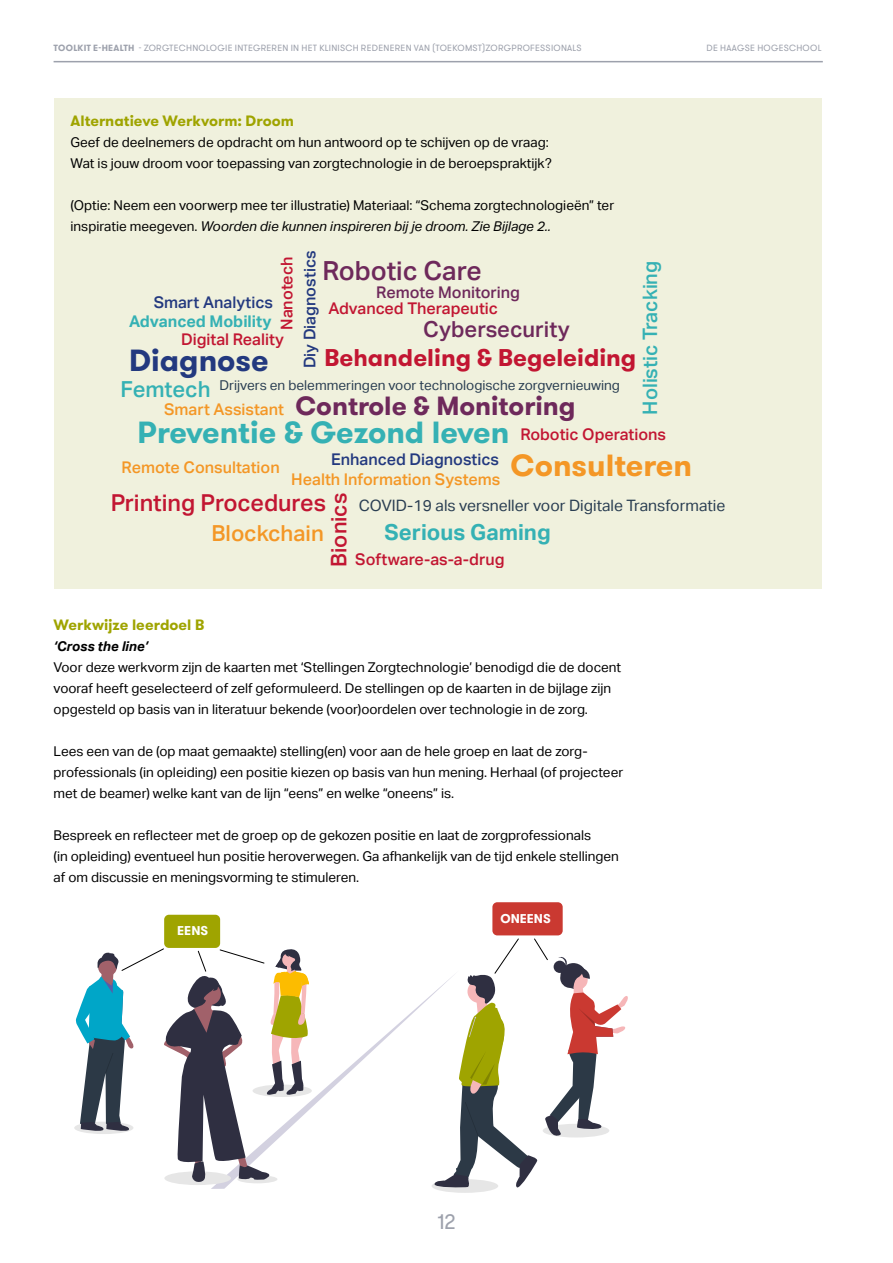
<style>
.page{position:relative;width:893px;height:1263px;background:#fff}
.page>*{position:absolute;margin:0;border:0;box-sizing:border-box;transform-origin:0 0}
.t1{font:700 30.6px "GT Walsheim Pro";color:#35b1b4}
.t2{font:700 30.6px "GT Walsheim Pro";color:#f49726}
.t3{font:700 30.6px "GT Walsheim Pro";color:#23397f}
.t4{font:700 26.25px "GT Walsheim Pro";color:#6e295b}
.t5{font:500 26.25px "Aktiv Grotesk";color:#6e295b}
.t6{font:700 24.15px "GT Walsheim Pro";color:#c21632}
.t7{font:500 23.4px "Aktiv Grotesk";color:#c21632}
.t8{font:700 22.05px "Aktiv Grotesk";color:#35b1b4}
.t9{font:500 22.05px "Aktiv Grotesk";color:#6e295b}
.t10{font:500 22.05px "Aktiv Grotesk";color:#f49726}
.t11{font:500 22.05px "Aktiv Grotesk";color:#35b1b4}
.t12{font:500 21.6px "Aktiv Grotesk";color:#c21632}
.t13{font:21px "GT Walsheim Pro";color:#9da1ac}
.t14{font:500 19.95px "Aktiv Grotesk";color:#35b1b4}
.t15{font:500 16.2px "Aktiv Grotesk";color:#c21632}
.t16{font:500 16.2px "Aktiv Grotesk";color:#f49726}
.t17{font:500 16.2px "Aktiv Grotesk";color:#23397f}
.t18{font:700 16.2px "Aktiv Grotesk";color:#35b1b4}
.t19{font:500 16.2px "Aktiv Grotesk";color:#6e295b}
.t20{font:15.75px "Aktiv Grotesk";color:#2a3e52}
.subhead_3{font:700 15px "GT Walsheim Pro";color:#9fa400}
.t21{font:13.65px "Aktiv Grotesk";color:#2a3e52}
.body{font:13.5px/21px "Aktiv Grotesk";color:#000}
.body-2{font:italic 700 13.5px "Aktiv Grotesk";color:#000}
.t22{font:700 12.75px "GT Walsheim Pro";color:#fff}
.t23{font:9px "GT Walsheim Pro";letter-spacing:.03em;color:#9da1ac}
.s1{font-weight:700}
.s2{font-style:italic}
</style>
<div class="page">
<hr style="left:54px;top:61px;width:769px;height:1px;background:#9da1ac">
<div style="left:54px;top:99px;width:767px;height:490px;background:#f0f1dd"></div>
<svg style="left:211px;top:993px;width:223px;height:196px"></svg>
<div style="left:492px;top:902px;width:71px;height:33px;background:#ca3931;border-radius:5px"></div>
<div style="left:74px;top:1122px;width:59px;height:12px;background:#e6e6e6;border-radius:50%"></div>
<div style="left:432px;top:1179px;width:66px;height:14px;background:#e6e6e6;border-radius:50%"></div>
<div style="left:164px;top:1171px;width:67px;height:14px;background:#e6e6e6;border-radius:50%"></div>
<div style="left:164px;top:915px;width:56px;height:33px;background:#9fa400;border-radius:5px"></div>
<svg style="left:76px;top:946px;width:234px;height:237px"></svg>
<svg style="left:434px;top:938px;width:194px;height:252px"></svg>
<p class="t23" style="left:54px;top:43px;width:530px"><span class="s1">TOOLKIT E-HEALTH</span> - ZORGTECHNOLOGIE INTEGREREN IN HET KLINISCH REDENEREN VAN (TOEKOMST)ZORGPROFESSIONALS</p>
<p class="t23" style="left:706px;top:43px;width:117px">DE HAAGSE HOGESCHOOL</p>
<p class="subhead_3" style="left:71px;top:111px;width:225px">Alternatieve Werkvorm: Droom</p>
<p class="body" style="left:71px;top:132px;width:480px">Geef de deelnemers de opdracht om hun antwoord op te schijven op de vraag:</p>
<p class="body" style="left:71px;top:153px;width:483px">Wat is jouw droom voor toepassing van zorgtechnologie in de beroepspraktijk?</p>
<p class="body" style="left:71px;top:195px;width:545px">(Optie: Neem een voorwerp mee ter illustratie) Materiaal: “Schema zorgtechnologieën” ter inspiratie meegeven. <span class="s2">Woorden die kunnen inspireren bij je droom. Zie Bijlage 2..</span></p>
<p class="t17" style="left:301px;top:368px;width:119px;rotate:-90deg">Diy Diagnostics</p>
<h2 class="t5" style="left:322px;top:256px;width:161px">Robotic Care</h2>
<p class="t15" style="left:277px;top:330px;width:75px;rotate:-90deg">Nanotech</p>
<h3 class="t14" style="left:638px;top:415px;width:155px;rotate:-90deg">Holistic Tracking</h3>
<p class="t19" style="left:376px;top:283px;width:145px">Remote Monitoring</p>
<p class="t17" style="left:154px;top:293px;width:121px">Smart Analytics</p>
<p class="t15" style="left:328px;top:299px;width:171px">Advanced Therapeutic</p>
<p class="t18" style="left:129px;top:312px;width:144px">Advanced Mobility</p>
<h3 class="t9" style="left:423px;top:316px;width:148px">Cybersecurity</h3>
<p class="t15" style="left:181px;top:330px;width:104px">Digital Reality</p>
<h3 class="t6" style="left:324px;top:341px;width:313px">Behandeling &amp; Begeleiding</h3>
<p class="t21" style="left:219px;top:377px;width:402px">Drijvers en belemmeringen voor technologische zorgvernieuwing</p>
<h1 class="t3" style="left:129px;top:340px;width:141px">Diagnose</h1>
<h3 class="t11" style="left:120px;top:377px;width:92px">Femtech</h3>
<h2 class="t4" style="left:296px;top:389px;width:281px">Controle &amp; Monitoring</h2>
<h1 class="t1" style="left:138px;top:412px;width:373px">Preventie &amp; Gezond leven</h1>
<p class="t17" style="left:331px;top:450px;width:169px">Enhanced Diagnostics</p>
<p class="t16" style="left:164px;top:400px;width:121px">Smart Assistant</p>
<p class="t15" style="left:520px;top:425px;width:147px">Robotic Operations</p>
<h1 class="t2" style="left:511px;top:446px;width:183px">Consulteren</h1>
<p class="t16" style="left:122px;top:458px;width:160px">Remote Consultation</p>
<p class="t16" style="left:291px;top:470px;width:211px">Health Information Systems</p>
<h3 class="t12" style="left:326px;top:567px;width:75px;rotate:-90deg">Bionics</h3>
<h3 class="t7" style="left:110px;top:489px;width:217px">Printing Procedures</h3>
<h3 class="t10" style="left:211px;top:520px;width:114px">Blockchain</h3>
<p class="t20" style="left:359px;top:496px;width:368px">COVID-19 als versneller voor Digitale Transformatie</p>
<h3 class="t8" style="left:384px;top:520px;width:168px">Serious Gaming</h3>
<p class="t15" style="left:355px;top:549px;width:151px">Software-as-a-drug</p>
<p class="subhead_3" style="left:54px;top:615px;width:152px">Werkwijze leerdoel B</p>
<p class="body-2" style="left:54px;top:638px;width:96px">‘Cross the line’</p>
<p class="body" style="left:54px;top:657px;width:569px">Voor deze werkvorm zijn de kaarten met ‘Stellingen Zorgtechnologie’ benodigd die de docent vooraf heeft geselecteerd of zelf geformuleerd. De stellingen op de kaarten in de bijlage zijn opgesteld op basis van in literatuur bekende (voor)oordelen over technologie in de zorg.</p>
<p class="body" style="left:54px;top:741px;width:571px">Lees een van de (op maat gemaakte) stelling(en) voor aan de hele groep en laat de zorg&shy;professionals (in opleiding) een positie kiezen op basis van hun mening. Herhaal (of projecteer met de beamer) welke kant van de lijn “eens” en welke “oneens” is.</p>
<p class="body" style="left:54px;top:825px;width:567px">Bespreek en reflecteer met de groep op de gekozen positie en laat de zorgprofessionals<br>(in opleiding) eventueel hun positie heroverwegen. Ga afhankelijk van de tijd enkele stellingen af om discussie en meningsvorming te stimuleren.</p>
<p class="t22" style="left:500px;top:910px;width:52px">ONEENS</p>
<p class="t22" style="left:177px;top:922px;width:32px">EENS</p>
<h3 class="t13" style="left:437px;top:1208px;width:20px">12</h3>
</div>
